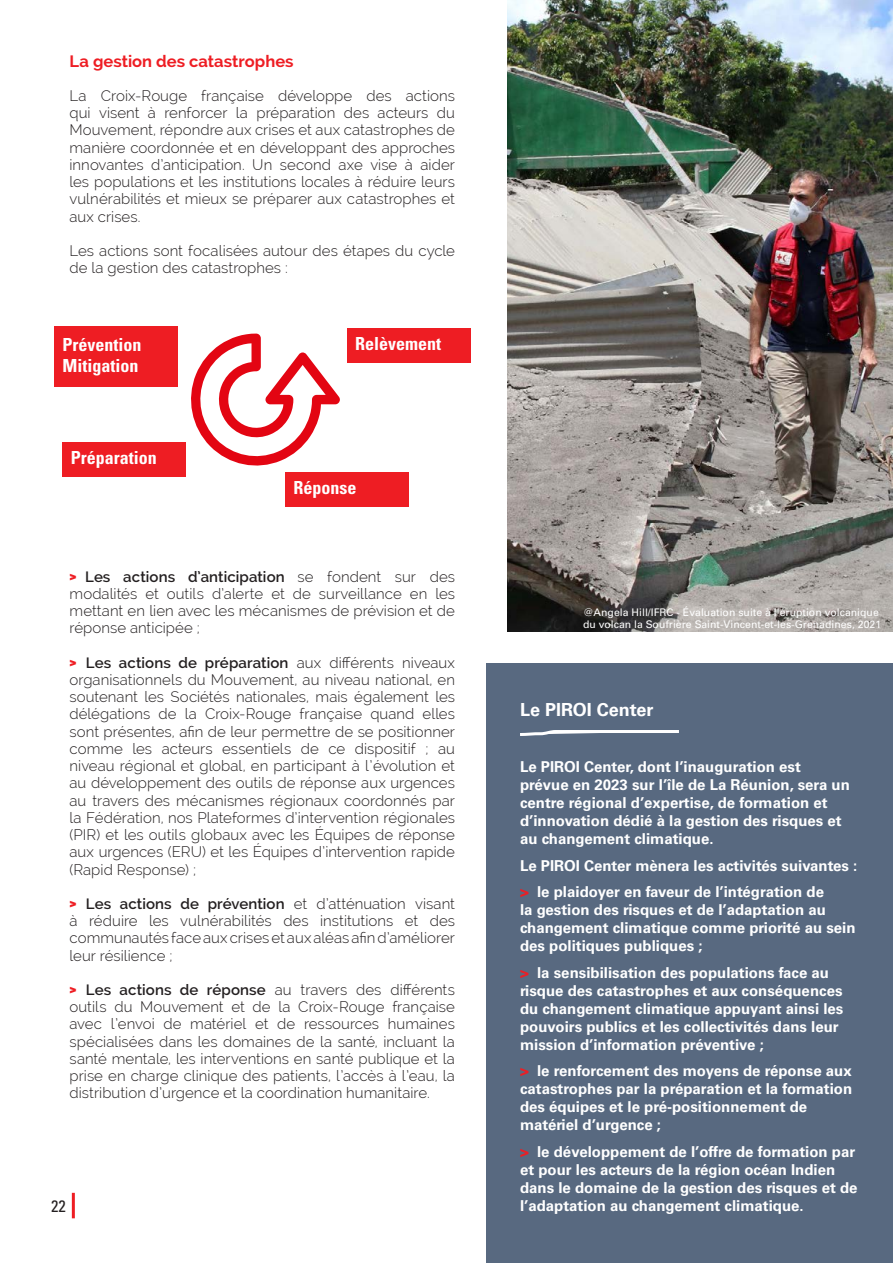
<style>
.page{position:relative;width:893px;height:1263px;background:#fff}
.page>*{position:absolute;margin:0;border:0;box-sizing:border-box;transform-origin:0 0}
.t1{font:700 condensed 18px/21px "Univers LT Std";color:#fff}
.t2{font:700 18px "Univers LT Std";color:#fff}
.titres_niveau_3{font:700 16.5px "Raleway";color:#ee1d23}
.t3{font:condensed 16.5px "Univers LT Std";color:#231f20}
.titres_niveau_3-2{font:300 15px/17.2px "Raleway";letter-spacing:.005em;color:#231f20;text-align:justify}
.t4{font:700 15px/18px "Univers LT Std";color:#fff}
.t5{font:10.5px/12.6px "Univers LT Std";color:#fff}
.s1{font-family:"Galano Grotesque";font-weight:700;color:#ee1d23}
.s2{font-weight:600}
.s3{color:#ee1d23}
</style>
<div class="page">
<hr style="left:72px;top:1193px;width:3px;height:25px;background:#ee1d23">
<div style="left:486px;top:663px;width:407px;height:600px;background:#586980"></div>
<img style="left:507px;top:0;width:386px;height:631px">
<svg style="left:191px;top:334px;width:149px;height:132px"></svg>
<div style="left:54px;top:326px;width:123px;height:61px;background:#ee1d23"></div>
<div style="left:347px;top:328px;width:123px;height:34px;background:#ee1d23"></div>
<div style="left:285px;top:472px;width:124px;height:34px;background:#ee1d23"></div>
<div style="left:62px;top:443px;width:124px;height:34px;background:#ee1d23"></div>
<svg style="left:520px;top:730px;width:159px;height:6px"></svg>
<p class="titres_niveau_3" style="left:70px;top:51px;width:226px">La gestion des catastrophes</p>
<p class="titres_niveau_3-2" style="left:70px;top:87px;width:387px">La Croix-Rouge française développe des actions qui visent à renforcer la préparation des acteurs du Mouvement, répondre aux crises et aux catastrophes de manière coordonnée et en développant des approches innovantes d’anticipation. Un second axe vise à aider les populations et les institutions locales à réduire leurs vulnérabilités et mieux se préparer aux catastrophes et aux crises.</p>
<p class="titres_niveau_3-2" style="left:70px;top:242px;width:387px">Les actions sont focalisées autour des étapes du cycle de la gestion des catastrophes :</p>
<p class="t1" style="left:62px;top:334px;width:81px">Prévention<br>Mitigation</p>
<p class="t1" style="left:355px;top:333px;width:88px">Relèvement</p>
<p class="t1" style="left:71px;top:447px;width:88px">Préparation</p>
<p class="t1" style="left:294px;top:477px;width:64px">Réponse</p>
<p class="titres_niveau_3-2" style="left:70px;top:568px;width:387px"><span class="s1">&gt;</span> <span class="s2">Les actions d’anticipation</span> se fondent sur des modalités et outils d’alerte et de surveillance en les mettant en lien avec les mécanismes de prévision et de réponse anticipée ;</p>
<p class="titres_niveau_3-2" style="left:70px;top:654px;width:387px"><span class="s1">&gt;</span> <span class="s2">Les actions de préparation</span> aux différents niveaux organisationnels du Mouvement, au niveau national, en soutenant les Sociétés nationales, mais également les délégations de la Croix-Rouge française quand elles sont présentes, afin de leur permettre de se positionner comme les acteurs essentiels de ce dispositif ; au niveau régional et global, en participant à l’évolution et au développement des outils de réponse aux urgences au travers des mécanismes régionaux coordonnés par la Fédération, nos Plateformes d’intervention régionales (PIR) et les outils globaux avec les Équipes de réponse aux urgences (ERU) et les Équipes d’intervention rapide (Rapid Response) ;</p>
<p class="titres_niveau_3-2" style="left:70px;top:895px;width:387px"><span class="s1">&gt;</span> <span class="s2">Les actions de prévention</span> et d’atténuation visant à réduire les vulnérabilités des institutions et des communautés faceaux criseset aux aléas afind’améliorer leur résilience ;</p>
<p class="titres_niveau_3-2" style="left:70px;top:981px;width:387px"><span class="s1">&gt;</span> <span class="s2">Les actions de réponse</span> au travers des différents outils du Mouvement et de la Croix-Rouge française avec l’envoi de matériel et de ressources humaines spécialisées dans les domaines de la santé, incluant la santé mentale, les interventions en santé publique et la prise en charge clinique des patients, l’accès à l’eau, la distribution d’urgence et la coordination humanitaire.</p>
<p class="t3" style="left:51px;top:1196px;width:16px">22</p>
<p class="t5" style="left:583px;top:606px;width:300px">@Angela Hill/IFRC - Évaluation suite à l'éruption volcanique du volcan la Soufrière Saint-Vincent-et-les-Grenadines, 2021</p>
<p class="t2" style="left:520px;top:699px;width:135px">Le PIROI Center</p>
<p class="t4" style="left:520px;top:758px;width:331px">Le PIROI Center, dont l’inauguration est prévue en 2023 sur l’île de La Réunion, sera un centre régional d’expertise, de formation et d’innovation dédié à la gestion des risques et au changement climatique.</p>
<p class="t4" style="left:520px;top:856px;width:339px">Le PIROI Center mènera les activités suivantes :</p>
<p class="t4" style="left:520px;top:883px;width:337px"><span class="s3">&gt;</span> le plaidoyer en faveur de l’intégration de<br>la gestion des risques et de l’adaptation au changement climatique comme priorité au sein des politiques publiques ;</p>
<p class="t4" style="left:520px;top:963px;width:325px"><span class="s3">&gt;</span> la sensibilisation des populations face au risque des catastrophes et aux conséquences du changement climatique appuyant ainsi les pouvoirs publics et les collectivités dans leur mission d’information préventive ;</p>
<p class="t4" style="left:520px;top:1062px;width:334px"><span class="s3">&gt;</span> le renforcement des moyens de réponse aux catastrophes par la préparation et la formation des équipes et le pré-positionnement de matériel d’urgence ;</p>
<p class="t4" style="left:520px;top:1142px;width:339px"><span class="s3">&gt;</span> le développement de l’offre de formation par et pour les acteurs de la région océan Indien dans le domaine de la gestion des risques et de l’adaptation au changement climatique.</p>
</div>
